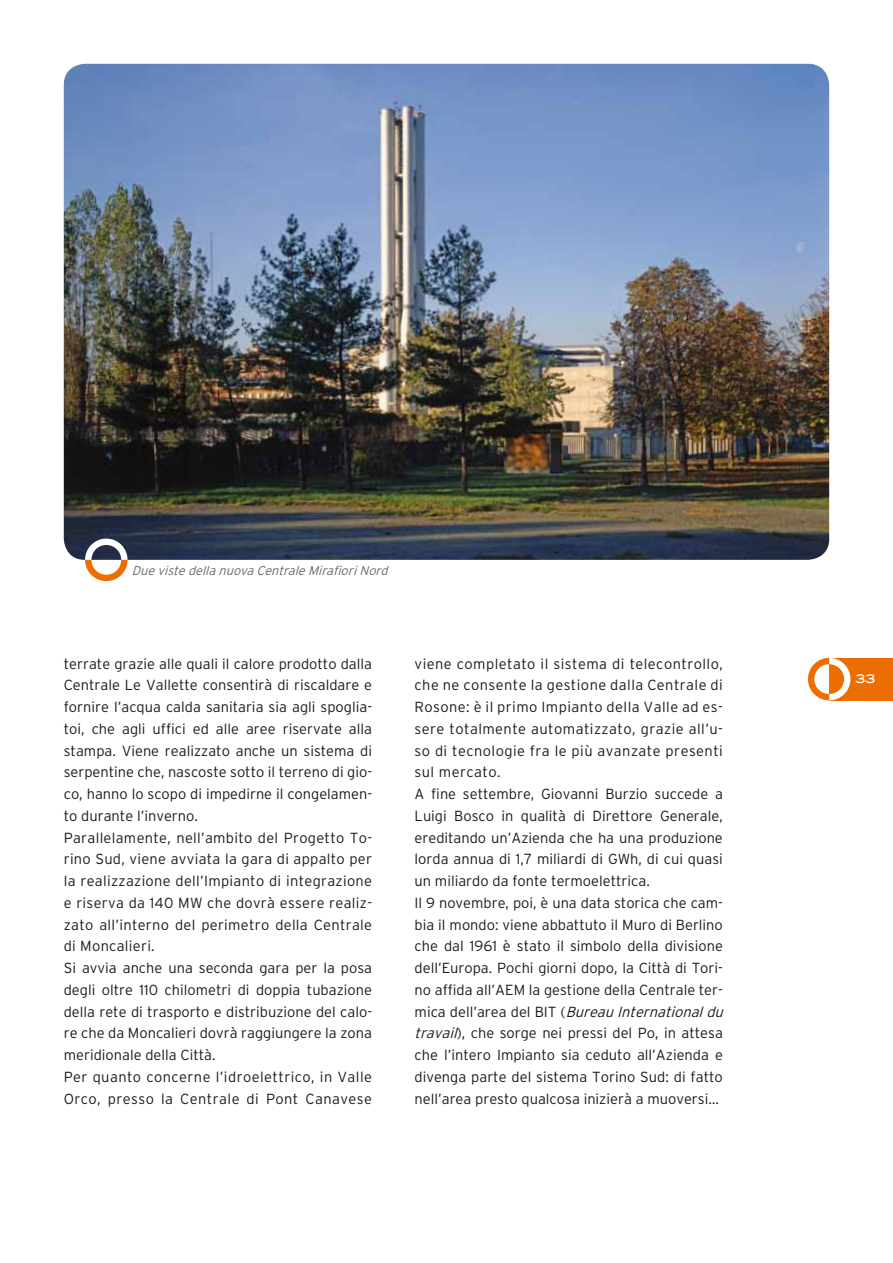
<style>
.page{position:relative;width:893px;height:1263px;background:#fff}
.page>*{position:absolute;margin:0;border:0;box-sizing:border-box;transform-origin:0 0}
.t1{font:300 14.7px/21.8px "Interstate";color:#1b1c1f}
.t2{font:italic 300 12.75px "Interstate";color:#68676c}
.t3{font:12px "Blair Md ITCTT Medium";color:#fff}
.s1{font-style:italic}
</style>
<div class="page">
<div style="left:829px;top:658px;width:64px;height:42px;background:#ed6e00"></div>
<svg style="left:808px;top:658px;width:42px;height:42px"></svg>
<img style="left:64px;top:64px;width:765px;height:496px">
<svg style="left:85px;top:539px;width:43px;height:42px"></svg>
<p class="t2" style="left:132px;top:563px;width:261px">DuevistedellanuovaCentraleMirafioriNord</p>
<p class="t1" style="left:64px;top:652px;width:310px">terrate grazie alle quali il calore prodotto dalla Centrale Le Vallette consentirà di riscaldare e fornire l’acqua calda sanitaria sia agli spoglia&shy;toi, che agli uffici ed alle aree riservate alla stampa. Viene realizzato anche un sistema di serpentine che, nascoste sotto il terreno di gio&shy;co, hanno lo scopo di impedirne il congelamen&shy;to durante l’inverno.<br>Parallelamente, nell’ambito del Progetto To&shy;rino Sud, viene avviata la gara di appalto per la realizzazione dell’Impianto di integrazione e riserva da 140 M W che dovrà essere realiz&shy;zato all’interno del perimetro della Centrale di Moncalieri.<br>Si avvia anche una seconda gara per la posa degli oltre 110 chilometri di doppia tubazione della rete di trasporto e distribuzione del calo&shy;re che da Moncalieri dovrà raggiungere la zona meridionale della Città.<br>Per quanto concerne l’idroelettrico, in Valle Orco, presso la Centrale di Pont Canavese</p>
<p class="t1" style="left:415px;top:652px;width:314px">viene completato il sistema di telecontrollo, che ne consente la gestione dalla Centrale di Rosone: è il primo Impianto della Valle ad es&shy;sere totalmente automatizzato, grazie all’u&shy;so di tecnologie fra le più avanzate presenti sul mercato.<br>A fine settembre, Giovanni Burzio succede a Luigi Bosco in qualità di Direttore Generale, ereditando un’Azienda che ha una produzione lorda annua di 1,7 miliardi di GWh, di cui quasi un miliardo da fonte termoelettrica.<br>Il 9 novembre, poi, è una data storica che cam&shy;bia il mondo: viene abbattuto il M uro di Berlino che dal 1961 è stato il simbolo della divisione dell’Europa. Pochi giorni dopo, la Città di Tori&shy;no affida all’AEM la gestione della Centrale ter&shy;m i c a d e l l ’ a r e a d e l B I T ( <span class="s1">Bureau Internationaldu travail</span>), che sorge nei pressi del Po, in attesa che l’intero Impianto sia ceduto all’Azienda e divenga parte del sistema Torino Sud: di fatto nell’area presto qualcosa inizierà a muoversi…</p>
<p class="t3" style="left:855px;top:669px;width:22px">33</p>
</div>
